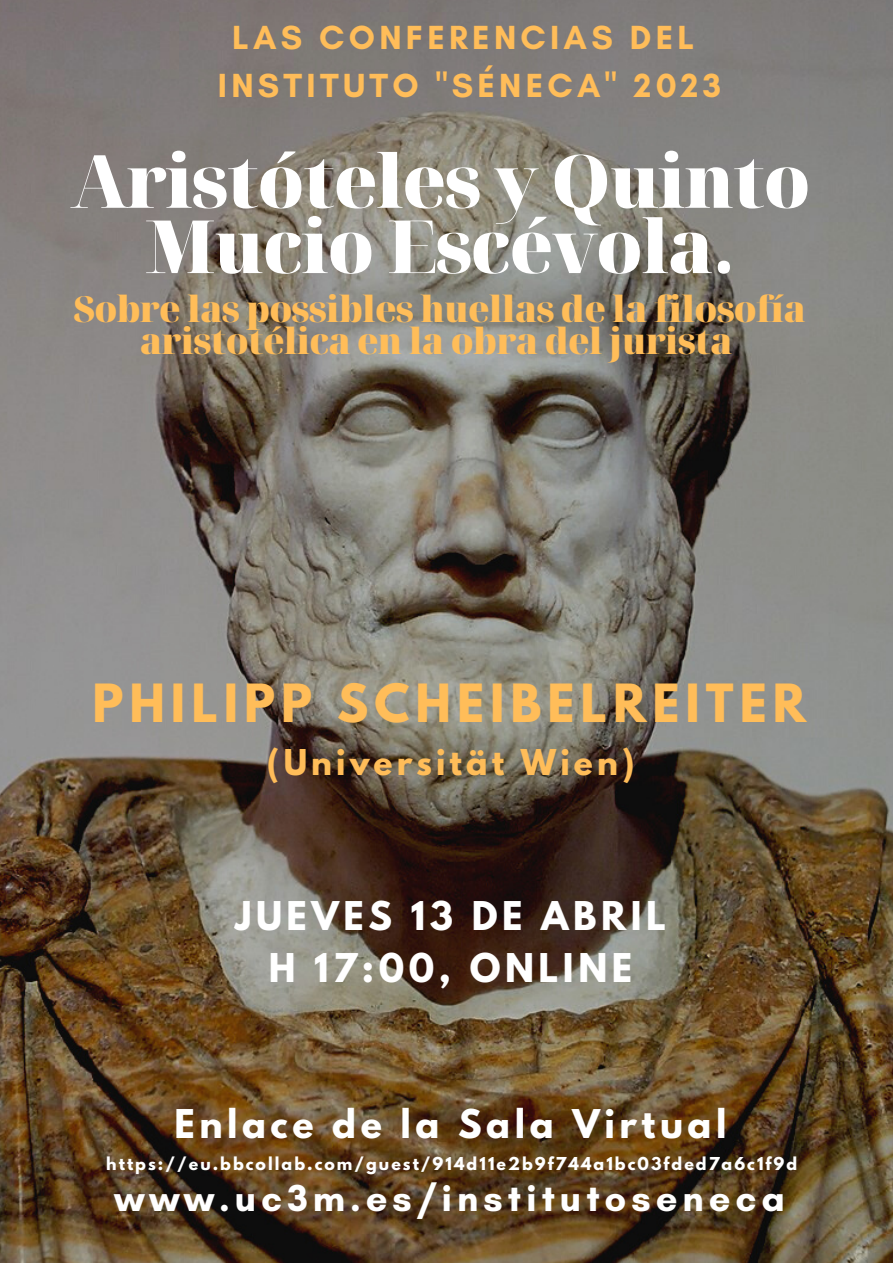
<style>
.page{position:relative;width:893px;height:1263px;background:#fff}
.page>*{position:absolute;margin:0;border:0;box-sizing:border-box;transform-origin:0 0}
.t1{font:900 73.5px/65.2px "Noto Serif Display";letter-spacing:-.025em;color:#fff;text-align:center}
.t2{font:700 46.65px "League Spartan";letter-spacing:.13em;color:#ffbd59}
.t3{font:700 38.25px "Glacial Indifference";letter-spacing:.13em;color:#fff}
.t4{font:900 36px/31.5px "Noto Serif Display";letter-spacing:-.025em;color:#ffbd59;text-align:center}
.t5{font:700 35.1px/51.8px "League Spartan";letter-spacing:.13em;color:#fff;text-align:center}
.t6{font:700 34.05px/47.2px "Glacial Indifference";letter-spacing:.125em;color:#ffbd59;text-align:center}
.t7{font:700 31.5px "League Spartan";letter-spacing:.13em;color:#ffbd59}
.t8{font:700 15.75px "League Spartan";letter-spacing:.13em;color:#fff}
</style>
<div class="page">
<img style="left:0;top:0;width:893px;height:1263px">
<p class="t6" style="left:218px;top:14px;width:505px">LAS CONFERENCIAS DEL<br>INSTITUTO "SÉNECA" 2023</p>
<h1 class="t1" style="left:70px;top:147px;width:742px">Aristóteles y Quinto<br>Mucio Escévola.</h1>
<p class="t4" style="left:73px;top:292px;width:734px">Sobre las possibles huellas de la filosofía aristotélica en la obra del jurista</p>
<p class="t2" style="left:92px;top:680px;width:715px">PHILIPP SCHEIBELREITER</p>
<p class="t7" style="left:267px;top:746px;width:369px">(Universität Wien)</p>
<p class="t5" style="left:235px;top:895px;width:432px">JUEVES 13 DE ABRIL<br>H 17:00, ONLINE</p>
<p class="t5" style="left:174px;top:1102px;width:553px">Enlace de la Sala Virtual</p>
<p class="t8" style="left:106px;top:1155px;width:692px">https://eu.bbcollab.com/guest/914d11e2b9f744a1bc03fded7a6c1f9d</p>
<p class="t3" style="left:114px;top:1174px;width:672px">www.uc3m.es/institutoseneca</p>
</div>
